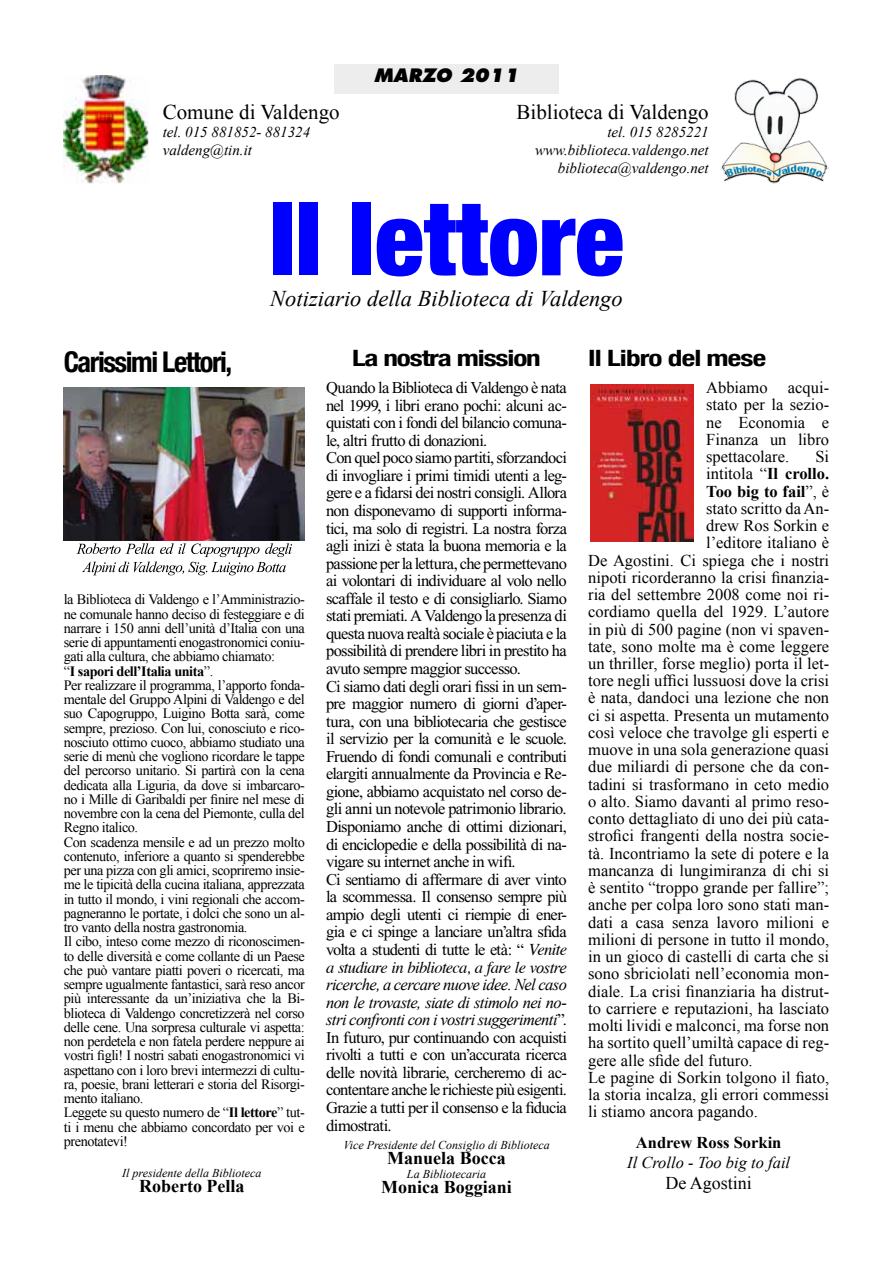
<style>
.page{position:relative;width:893px;height:1263px;background:#fff}
.page>*{position:absolute;margin:0;border:0;box-sizing:border-box;transform-origin:0 0}
.t1{font:900 condensed 102px "Helvetica Neue";color:#00f}
.t2{font:700 condensed 28.5px "Helvetica Neue";letter-spacing:-.05em;color:#000}
.t3{font:italic 22.5px "Times New Roman";color:#000}
.t4{font:700 condensed 22.5px "Helvetica Neue";letter-spacing:-.04em;color:#000;scale:1.3 1}
.t5{font:21px "Times New Roman";color:#000}
.t6{font:700 18px "Times New Roman";color:#000}
.t7{font:18px "Times New Roman";color:#000}
.t8{font:italic 800 18px "Futura";color:#000}
.t9{font:16.5px/17.5px "Times New Roman";letter-spacing:-.04em;color:#000}
.t10{font:16.5px/17.2px "Times New Roman";color:#000;text-align:justify}
.t11{font:italic 16.5px "Times";letter-spacing:-.04em;color:#000}
.t12{font:700 16.5px "Times New Roman";color:#000}
.t13{font:italic 16.5px "Times New Roman";color:#000}
.t14{font:italic 15px/18px "Times New Roman";color:#000}
.t15{font:14.25px/14.2px "Times New Roman";letter-spacing:-.03em;color:#000}
.t16{font:italic 12px "Times New Roman";color:#000}
.s1{font-weight:700}
.s2{font-family:"Times";font-style:italic}
.s3{font-family:"Times New Roman"}
.s4{font-style:italic}
.s5{font-weight:400}
</style>
<div class="page">
<div style="left:334px;top:64px;width:225px;height:30px;background:#ededed"></div>
<img style="left:64px;top:75px;width:85px;height:109px">
<img style="left:721px;top:78px;width:108px;height:106px">
<img style="left:590px;top:385px;width:103px;height:157px">
<img style="left:64px;top:387px;width:241px;height:153px">
<svg style="left:76px;top:543px;width:216px;height:32px"></svg>
<p class="t5" style="left:163px;top:98px;width:178px">Comune di Valdengo</p>
<p class="t14" style="left:163px;top:123px;width:149px">tel. 015 881852- 881324 valdeng@tin.it</p>
<p class="t8" style="left:374px;top:64px;width:147px">MARZO 2011</p>
<p class="t5" style="left:517px;top:98px;width:194px">Biblioteca di Valdengo</p>
<p class="t14" style="left:535px;top:123px;width:175px;text-align:right">tel. 015 8285221 www.biblioteca.valdengo.net biblioteca@valdengo.net</p>
<h1 class="t1" style="left:269px;top:176px;width:356px">Il lettore</h1>
<h3 class="t3" style="left:270px;top:283px;width:354px">Notiziario della Biblioteca di Valdengo</h3>
<h2 class="t2" style="left:64px;top:344px;width:170px">Carissimi Lettori,</h2>
<p class="t15" style="left:64px;top:592px;width:243px">la Biblioteca di Valdengo e l’Amministrazio&shy;ne comunale hanno deciso di festeggiare e di narrare i 150 anni dell’unità d’Italia con una serie di appuntamenti enogastronomici coniu&shy;gati alla cultura, che abbiamo chiamato:<br>“<span class="s1">I sapori dell’Italia unita</span>”.<br>Per realizzare il programma, l’apporto fonda&shy;mentale del Gruppo Alpini di Valdengo e del suo Capogruppo, Luigino Botta sarà, come sempre, prezioso. Con lui, conosciuto e rico&shy;nosciuto ottimo cuoco, abbiamo studiato una serie di menù che vogliono ricordare le tappe del percorso unitario. Si partirà con la cena dedicata alla Liguria, da dove si imbarcaro&shy;no i Mille di Garibaldi per finire nel mese di novembre con la cena del Piemonte, culla del Regno italico.<br>Con scadenza mensile e ad un prezzo molto contenuto, inferiore a quanto si spenderebbe per una pizza con gli amici, scopriremo insie&shy;me le tipicità della cucina italiana, apprezzata in tutto il mondo, i vini regionali che accom&shy;pagneranno le portate, i dolci che sono un al&shy;tro vanto della nostra gastronomia.<br>Il cibo, inteso come mezzo di riconoscimen&shy;to delle diversità e come collante di un Paese che può vantare piatti poveri o ricercati, ma sempre ugualmente fantastici, sarà reso ancor più interessante da un’iniziativa che la Bi&shy;blioteca di Valdengo concretizzerà nel corso delle cene. Una sorpresa culturale vi aspetta: non perdetela e non fatela perdere neppure ai vostri figli! I nostri sabati enogastronomici vi aspettano con i loro brevi intermezzi di cultu&shy;ra, poesie, brani letterari e storia del Risorgi&shy;mento italiano.<br>Leggete su questo numero de “<span class="s1">Il lettore</span>” tut&shy;ti i menu che abbiamo concordato per voi e prenotatevi!</p>
<p class="t16" style="left:122px;top:1164px;width:141px">Il presidente della Biblioteca</p>
<p class="t6" style="left:139px;top:1173px;width:107px">Roberto Pella</p>
<h3 class="t4" style="left:352px;top:344px;width:147px">La nostra mission</h3>
<p class="t9" style="left:326px;top:379px;width:242px">Quando la Biblioteca di Valdengo è nata nel 1999, i libri erano pochi: alcuni ac&shy;quistati con i fondi del bilancio comuna&shy;le, altri frutto di donazioni.<br>Con quel poco siamo partiti, sforzandoci di invogliare i primi timidi utenti a leg&shy;gere e a fidarsi dei nostri consigli. Allora non disponevamo di supporti informa&shy;tici, ma solo di registri. La nostra forza agli inizi è stata la buona memoria e la passione per la lettura, che permettevano ai volontari di individuare al volo nello scaffale il testo e di consigliarlo. Siamo stati premiati. A Valdengo la presenza di questa nuova realtà sociale è piaciuta e la possibilità di prendere libri in prestito ha avuto sempre maggior successo.<br>Ci siamo dati degli orari fissi in un sem&shy;pre maggior numero di giorni d’aper&shy;tura, con una bibliotecaria che gestisce il servizio per la comunità e le scuole.<br>Fruendo di fondi comunali e contributi elargiti annualmente da Provincia e Re&shy;gione, abbiamo acquistato nel corso de&shy;gli anni un notevole patrimonio librario.<br>Disponiamo anche di ottimi dizionari, di enciclopedie e della possibilità di na&shy;vigare su internet anche in wifi.<br>Ci sentiamo di affermare di aver vinto la scommessa. Il consenso sempre più ampio degli utenti ci riempie di ener&shy;gia e ci spinge a lanciare un’altra sfida volta a studenti di tutte le età: “ <span class="s2">Venite</span></p>
<p class="t11" style="left:326px;top:952px;width:242px">a studiare in biblioteca, a fare le v<span class="s3">ostre</span></p>
<p class="t9" style="left:326px;top:976px;width:242px;text-align:justify"><span class="s4">ricerche, a cercare nuove idee. Nel caso non le trovaste, siate di stimolo nei no&shy;stri confronti con i vostri suggerimenti</span>”.<br>In futuro, pur continuando con acquisti rivolti a tutti e con un’accurata ricerca delle novità librarie, cercheremo di ac&shy;contentare anche le richieste più esigenti.<br>Grazie a tutti per il consenso e la fiducia dimostrati.</p>
<p class="t16" style="left:343px;top:1137px;width:208px">Vice Presidente del Consiglio di Biblioteca</p>
<p class="t6" style="left:387px;top:1145px;width:120px">Manuela Bocca</p>
<p class="t16" style="left:407px;top:1166px;width:81px">La Bibliotecaria</p>
<p class="t6" style="left:381px;top:1175px;width:132px">Monica Boggiani</p>
<h3 class="t4" style="left:588px;top:344px;width:138px">Il Libro del mese</h3>
<p class="t10" style="left:706px;top:379px;width:124px">Abbiamo acqui&shy;stato per la sezio&shy;ne Economia e Finanza un libro spettacolare.</p>
<p class="t10" style="left:815px;top:448px;width:15px">Si</p>
<p class="t10" style="left:706px;top:465px;width:124px">intitola “<span class="s1">Il crollo.</span></p>
<p class="t12" style="left:706px;top:480px;width:124px">Too big to fail<span class="s5">”, è</span></p>
<p class="t10" style="left:706px;top:499px;width:124px">stato scritto da An-</p>
<p class="t10" style="left:706px;top:517px;width:124px">drew Ros Sorkin e</p>
<p class="t10" style="left:706px;top:534px;width:124px">l’editore italiano è</p>
<p class="t10" style="left:588px;top:551px;width:242px">De Agostini. Ci spiega che i nostri</p>
<p class="t10" style="left:588px;top:568px;width:242px">nipoti ricorderanno la crisi finanzia-</p>
<p class="t10" style="left:588px;top:586px;width:242px">ria del settembre 2008 come noi ri-</p>
<p class="t10" style="left:588px;top:603px;width:242px">cordiamo quella del 1929. L’autore</p>
<p class="t10" style="left:588px;top:620px;width:242px">in più di 500 pagine (non vi spaven-</p>
<p class="t10" style="left:588px;top:637px;width:242px">tate, sono molte ma è come leggere</p>
<p class="t10" style="left:588px;top:655px;width:242px">un thriller, forse meglio) porta il let-</p>
<p class="t10" style="left:588px;top:672px;width:242px">tore negli uffici lussuosi dove la crisi</p>
<p class="t10" style="left:588px;top:689px;width:242px">è nata, dandoci una lezione che non</p>
<p class="t10" style="left:588px;top:706px;width:242px">ci si aspetta. Presenta un mutamento</p>
<p class="t10" style="left:588px;top:723px;width:242px">così veloce che travolge gli esperti e</p>
<p class="t10" style="left:588px;top:741px;width:242px">muove in una sola generazione quasi</p>
<p class="t10" style="left:588px;top:758px;width:242px">due miliardi di persone che da con-</p>
<p class="t10" style="left:588px;top:775px;width:242px">tadini si trasformano in ceto medio</p>
<p class="t10" style="left:588px;top:792px;width:242px">o alto. Siamo davanti al primo reso-</p>
<p class="t10" style="left:588px;top:810px;width:242px">conto dettagliato di uno dei più cata-</p>
<p class="t10" style="left:588px;top:827px;width:242px">strofici frangenti della nostra socie-</p>
<p class="t10" style="left:588px;top:844px;width:242px">tà. Incontriamo la sete di potere e la</p>
<p class="t10" style="left:588px;top:861px;width:242px">mancanza di lungimiranza di chi si</p>
<p class="t10" style="left:588px;top:879px;width:242px">è sentito “troppo grande per fallire”;</p>
<p class="t10" style="left:588px;top:896px;width:242px">anche per colpa loro sono stati man-</p>
<p class="t10" style="left:588px;top:913px;width:242px">dati a casa senza lavoro milioni e</p>
<p class="t10" style="left:588px;top:930px;width:242px">milioni di persone in tutto il mondo,</p>
<p class="t10" style="left:588px;top:948px;width:242px">in un gioco di castelli di carta che si</p>
<p class="t10" style="left:588px;top:965px;width:242px">sono sbriciolati nell’economia mon-</p>
<p class="t10" style="left:588px;top:982px;width:242px">diale. La crisi finanziaria ha distrut-</p>
<p class="t10" style="left:588px;top:999px;width:242px">to carriere e reputazioni, ha lasciato</p>
<p class="t10" style="left:588px;top:1017px;width:242px">molti lividi e malconci, ma forse non</p>
<p class="t10" style="left:588px;top:1034px;width:242px">ha sortito quell’umiltà capace di reg-</p>
<p class="t10" style="left:588px;top:1051px;width:166px">gere alle sfide del futuro.</p>
<p class="t10" style="left:588px;top:1068px;width:242px">Le pagine di Sorkin tolgono il fiato,</p>
<p class="t10" style="left:588px;top:1086px;width:242px">la storia incalza, gli errori commessi</p>
<p class="t10" style="left:588px;top:1103px;width:171px">li stiamo ancora pagando.</p>
<p class="t12" style="left:636px;top:1131px;width:147px">Andrew Ross Sorkin</p>
<p class="t13" style="left:627px;top:1151px;width:164px">Il Crollo - Too big to fail</p>
<p class="t7" style="left:665px;top:1171px;width:88px">De Agostini</p>
</div>
